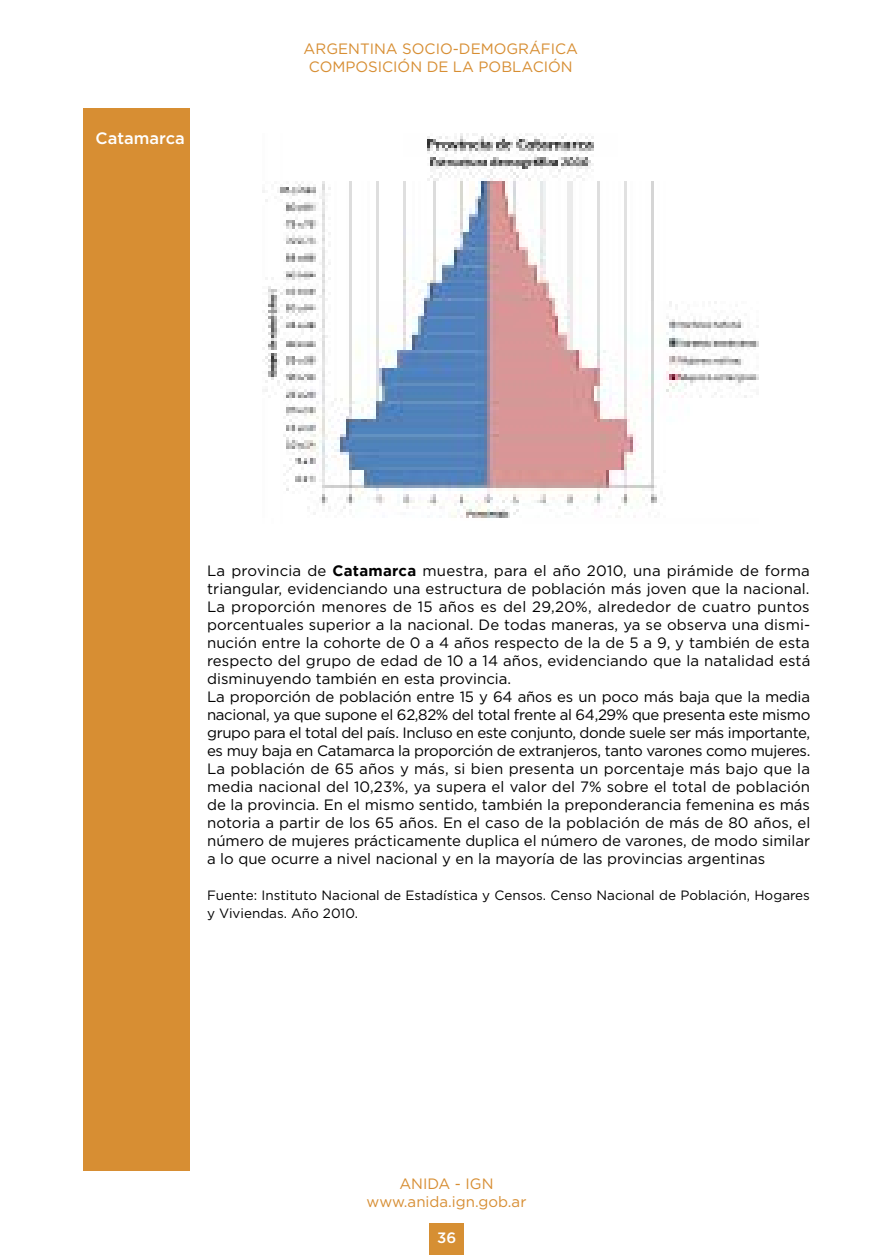
<style>
.page{position:relative;width:893px;height:1255px;background:#fff}
.page>*{position:absolute;margin:0;border:0;box-sizing:border-box;transform-origin:0 0}
.t1{font:500 16.5px "Gotham";color:#fff}
.t2{font:15px/18px "Gotham";color:#000}
.t3{font:15px/18px "Gotham";color:#d78e33;text-align:center}
.t4{font:500 15px "Gotham";color:#fff}
.t5{font:13.5px/18px "Gotham";color:#000}
.s1{font-weight:700}
</style>
<div class="page">
<div style="left:429px;top:1222px;width:34px;height:32px;background:#d68f33"></div>
<div style="left:83px;top:108px;width:106px;height:1062px;background:#d78e33"></div>
<img style="left:263px;top:134px;width:495px;height:384px">
<p class="t1" style="left:96px;top:127px;width:91px">Catamarca</p>
<p class="t3" style="left:304px;top:39px;width:276px">ARGENTINA SOCIO-DEMOGRÁFICA<br>COMPOSICIÓN DE LA POBLACIÓN</p>
<p class="t2" style="left:207px;top:561px;width:605px">La provincia de <span class="s1">Catamarca</span> muestra, para el año 2010, una pirámide de forma triangular, evidenciando una estructura de población más joven que la nacional.<br>La proporción menores de 15 años es del 29,20%, alrededor de cuatro puntos porcentuales superior a la nacional. De todas maneras, ya se observa una dismi&shy;nución entre la cohorte de 0 a 4 años respecto de la de 5 a 9, y también de esta respecto del grupo de edad de 10 a 14 años, evidenciando que la natalidad está disminuyendo también en esta provincia.<br>La proporción de población entre 15 y 64 años es un poco más baja que la media nacional, ya que supone el 62,82% del total frente al 64,29% que presenta este mismo grupo para el total del país. Incluso en este conjunto, donde suele ser más importante, es muy baja en Catamarca la proporción de extranjeros, tanto varones como mujeres.<br>La población de 65 años y más, si bien presenta un porcentaje más bajo que la media nacional del 10,23%, ya supera el valor del 7% sobre el total de población de la provincia. En el mismo sentido, también la preponderancia femenina es más notoria a partir de los 65 años. En el caso de la población de más de 80 años, el número de mujeres prácticamente duplica el número de varones, de modo similar a lo que ocurre a nivel nacional y en la mayoría de las provincias argentinas</p>
<p class="t5" style="left:207px;top:886px;width:604px">Fuente: Instituto Nacional de Estadística y Censos. Censo Nacional de Población, Hogares y Viviendas. Año 2010.</p>
<p class="t3" style="left:367px;top:1173px;width:161px">ANIDA - IGN www.anida.ign.gob.ar</p>
<p class="t4" style="left:437px;top:1227px;width:21px">36</p>
</div>
